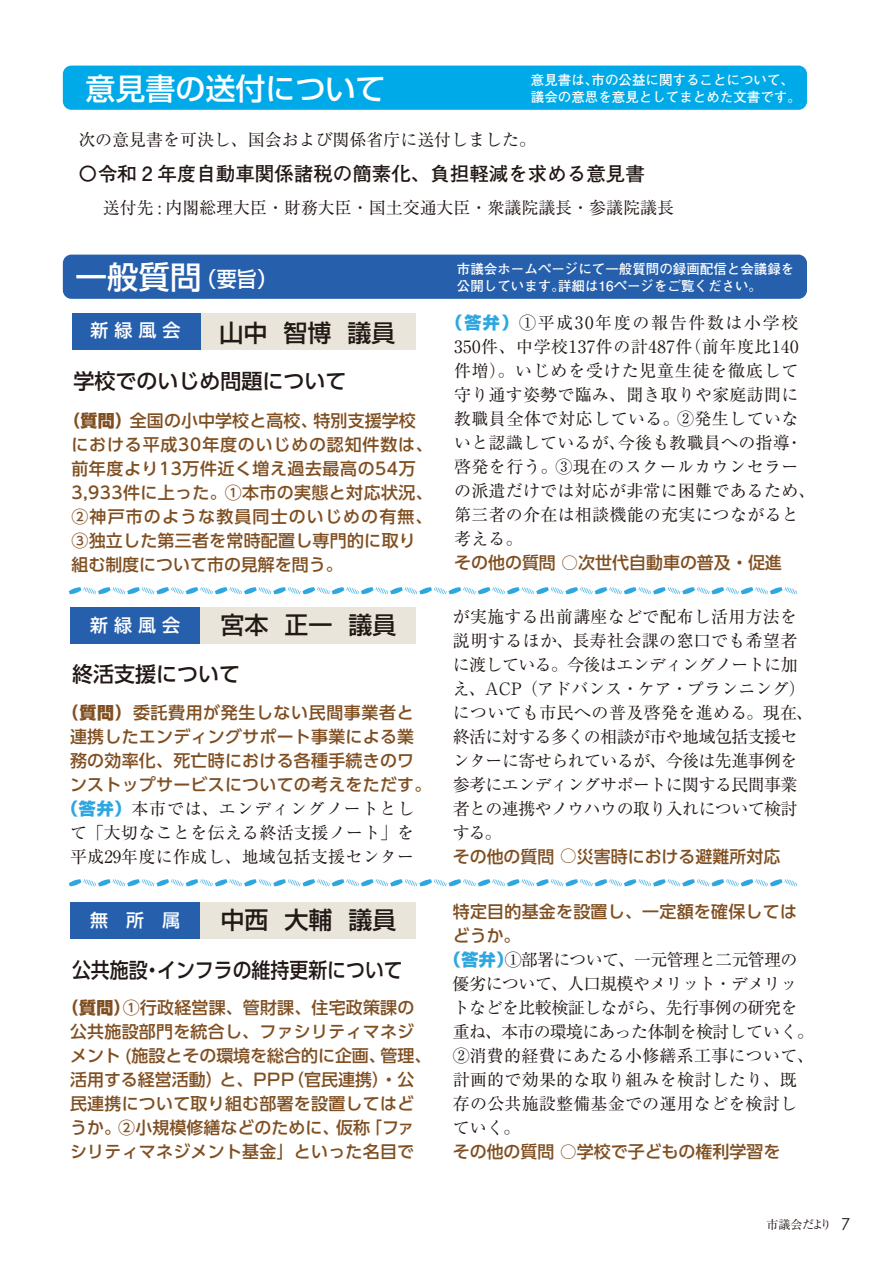
<style>
.page{position:relative;width:893px;height:1263px;background:#fff}
.page>*{position:absolute;margin:0;border:0;box-sizing:border-box;transform-origin:0 0}
.t1{font:500 31.5px "Shin Go Pro";color:#fff}
.t2{font:500 30px "Shin Go Pro";color:#fff}
.t3{font:500 24px "Shin Go Pro";color:#221815}
.t4{font:500 21px "UD Shin Go Pro";color:#221815}
.t5{font:500 21px "UD Shin Go Pro";color:#221815;scale:.9 1}
.t6{font:700 19.5px "Futo Go B101 Pro";color:#221815}
.t7{font:500 18px "Shin Go Pro";letter-spacing:.33em;color:#fff}
.t8{font:500 16.95px/24px "UD Shin Go Pro";letter-spacing:.015em;color:#804f21}
.t9{font:16.95px/24px "Ryumin Pro";letter-spacing:.015em;color:#221815}
.t10{font:16.95px/24px "Ryumin Pro";letter-spacing:-.03em;color:#221815}
.t11{font:16.95px "Ryumin Pro";letter-spacing:-.04em;color:#221815}
.t12{font:500 16.95px "UD Shin Go Pro";letter-spacing:.035em;color:#804f21}
.t13{font:16.95px "Ryumin Pro";letter-spacing:.055em;color:#221815}
.t14{font:700 13.5px/16.5px "Futo Go B101 Pro";color:#fff}
.t15{font:12px "Ryumin Pro";letter-spacing:-.045em;color:#221815}
.s1{font-size:21px}
.s2{font-weight:800}
.s3{font-family:"Shin Go Pro";font-weight:800;color:#2ea7e0}
.s4{font-family:"Shin Go Pro"}
.s5{font-family:"UD Shin Go Pro";font-weight:500;color:#804f21}
.s6{font-family:"UD Shin Go Pro";font-weight:500;font-size:16.5px;color:#804f21}
.s7{font-size:16.5px}
.s8{font-family:"Century Gothic";font-size:16.5px}
</style>
<div class="page">
<div style="left:70px;top:607px;width:345px;height:36px;background:#eae5da"></div>
<div style="left:70px;top:607px;width:130px;height:36px;background:#2660ad"></div>
<svg style="left:69px;top:587px;width:728px;height:7px"></svg>
<div style="left:70px;top:902px;width:345px;height:37px;background:#eae5da"></div>
<div style="left:70px;top:902px;width:130px;height:37px;background:#2660ad"></div>
<svg style="left:69px;top:879px;width:728px;height:7px"></svg>
<div style="left:72px;top:314px;width:343px;height:36px;background:#eae5da"></div>
<div style="left:72px;top:314px;width:129px;height:36px;background:#2660ad"></div>
<div style="left:63px;top:255px;width:744px;height:44px;background:#2660ad;border-radius:9px"></div>
<div style="left:63px;top:66px;width:744px;height:44px;background:#00aae8;border-radius:9px"></div>
<p class="t2" style="left:86px;top:64px;width:302px">意見書の送付について</p>
<p class="t14" style="left:531px;top:70px;width:271px">意見書は、市の公益に関することについて、議会の意思を意見としてまとめた文書です。</p>
<p class="t9" style="left:78px;top:126px;width:459px">次の意見書を可決し、国会および関係省庁に送付しました。</p>
<p class="t6" style="left:78px;top:158px;width:568px">〇令和 2 年度自動車関係諸税の簡素化、負担軽減を求める意見書</p>
<p class="t9" style="left:103px;top:195px;width:572px">送付先 : 内閣総理大臣・財務大臣・国土交通大臣・衆議院議長・参議院議長</p>
<p class="t1" style="left:76px;top:251px;width:203px">一般質問<span class="s1">（要旨）</span></p>
<p class="t3" style="left:220px;top:313px;width:177px">山中 智博 議員</p>
<p class="t7" style="left:91px;top:316px;width:91px">新緑風会</p>
<p class="t4" style="left:73px;top:364px;width:274px">学校でのいじめ問題について</p>
<p class="t8" style="left:71px;top:408px;width:363px;text-indent:-8px"><span class="s2">（質問）</span>全国の小中学校と高校、特別支援学校における平成30年度のいじめの認知件数は、前年度より13万件近く増え過去最高の54万<br>3,933件に上った。①本市の実態と対応状況、<br>②神戸市のような教員同士のいじめの有無、<br>③独立した第三者を常時配置し専門的に取り組む制度について市の見解を問う。</p>
<p class="t7" style="left:90px;top:610px;width:91px">新緑風会</p>
<p class="t3" style="left:220px;top:605px;width:177px">宮本 正一 議員</p>
<p class="t4" style="left:72px;top:657px;width:169px">終活支援について</p>
<p class="t12" style="left:62px;top:699px;width:354px"><span class="s2">（質問）</span>委託費用が発生しない民間事業者と</p>
<p class="t8" style="left:70px;top:724px;width:346px">連携したエンディングサポート事業による業</p>
<p class="t8" style="left:70px;top:748px;width:346px">務の効率化、死亡時における各種手続きのワ</p>
<p class="t8" style="left:70px;top:772px;width:363px">ンストップサービスについての考えをただす。</p>
<p class="t13" style="left:62px;top:795px;width:354px"><span class="s3">（答弁）</span>本市では、エンディングノートとし</p>
<p class="t9" style="left:70px;top:819px;width:346px">て「大切なことを伝える終活支援ノート」を</p>
<p class="t9" style="left:70px;top:843px;width:346px">平成29年度に作成し、地域包括支援センター</p>
<p class="t7" style="left:90px;top:906px;width:91px">無　所　属</p>
<p class="t3" style="left:220px;top:900px;width:177px">中西 大輔 議員</p>
<p class="t5" style="left:72px;top:952px;width:369px">公共施設・インフラの維持更新について</p>
<p class="t8" style="left:70px;top:995px;width:363px;text-indent:-8px"><span class="s2">（質問）</span>①行政経営課、管財課、住宅政策課の公共施設部門を統合し、ファシリティマネジメント (施設とその環境を総合的に企画、管理、活用する経営活動）と、<span class="s4">PPP</span>（官民連携）・公民連携について取り組む部署を設置してはどうか。②小規模修繕などのために、仮称「ファシリティマネジメント基金」といった名目で</p>
<p class="t14" style="left:457px;top:259px;width:339px">市議会ホームページにて一般質問の録画配信と会議録を公開しています。詳細は16ページをご覧ください。</p>
<p class="t9" style="left:454px;top:310px;width:363px;text-indent:-8px"><span class="s3">（答弁）</span>①平成30年度の報告件数は小学校<br>350件、中学校137件の計487件（前年度比140件増）。いじめを受けた児童生徒を徹底して守り通す姿勢で臨み、聞き取りや家庭訪問に教職員全体で対応している。②発生していないと認識しているが、今後も教職員への指導・啓発を行う。③現在のスクールカウンセラーの派遣だけでは対応が非常に困難であるため、第三者の介在は相談機能の充実につながると考える。<br><span class="s5">その他の質問</span> <span class="s6">○</span><span class="s5">次世代自動車の普及・促進</span></p>
<p class="t10" style="left:453px;top:603px;width:362px">が実施する出前講座などで配布し活用方法を説明するほか、長寿社会課の窓口でも希望者に渡している。今後はエンディングノートに加え、ACP（アドバンス・ケア・プランニング）についても市民への普及啓発を進める。現在、終活に対する多くの相談が市や地域包括支援センターに寄せられているが、今後は先進事例を参考にエンディングサポートに関する民間事業者との連携やノウハウの取り入れについて検討する。<br><span class="s5">その他の質問</span> <span class="s6">○</span><span class="s5">災害時における避難所対応</span></p>
<p class="t8" style="left:453px;top:899px;width:346px">特定目的基金を設置し、一定額を確保しては</p>
<p class="t8" style="left:453px;top:923px;width:69px">どうか。</p>
<p class="t11" style="left:444px;top:946px;width:354px"><span class="s3">（答弁）</span>①部署について、一元管理と二元管理の</p>
<p class="t10" style="left:453px;top:970px;width:346px">優劣について、人口規模やメリット・デメリッ</p>
<p class="t10" style="left:453px;top:994px;width:346px">トなどを比較検証しながら、先行事例の研究を</p>
<p class="t11" style="left:453px;top:1018px;width:363px">重ね、本市の環境にあった体制を検討していく。</p>
<p class="t9" style="left:453px;top:1042px;width:363px">②消費的経費にあたる小修繕系工事について、</p>
<p class="t9" style="left:453px;top:1066px;width:346px">計画的で効果的な取り組みを検討したり、既</p>
<p class="t9" style="left:453px;top:1090px;width:346px">存の公共施設整備基金での運用などを検討し</p>
<p class="t9" style="left:453px;top:1114px;width:69px">ていく。</p>
<p class="t8" style="left:453px;top:1139px;width:329px">その他の質問 <span class="s7">○</span>学校で子どもの権利学習を</p>
<p class="t15" style="left:767px;top:1215px;width:85px">市議会だより <span class="s8">7</span></p>
</div>
